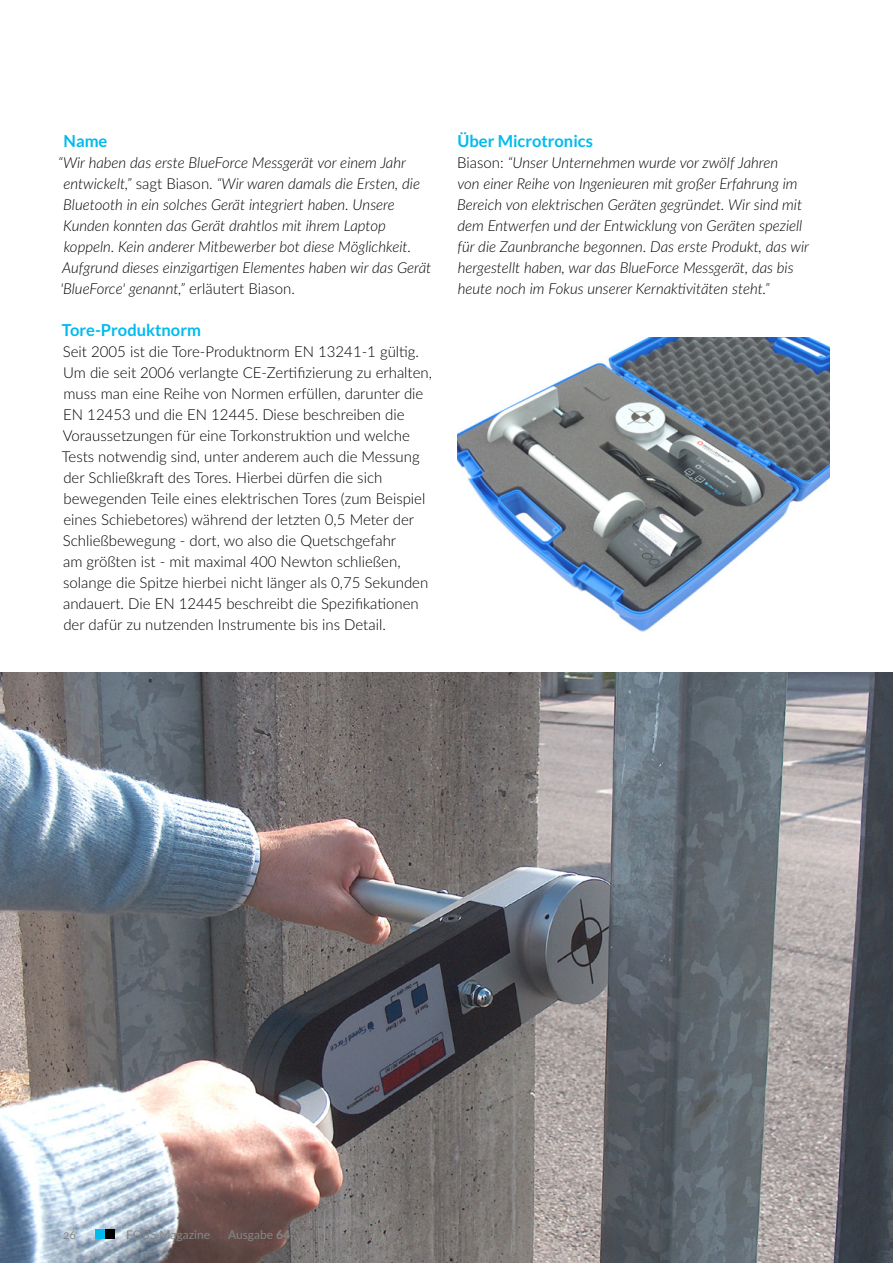
<style>
.page{position:relative;width:893px;height:1263px;background:#fff}
.page>*{position:absolute;margin:0;border:0;box-sizing:border-box;transform-origin:0 0}
.t1{font:700 16.5px "Lato";color:#0be}
.t2{font:italic 300 15px/21px "Lato";color:#000}
.t3{font:300 15px/21px "Lato";color:#000}
.t4{font:12px "Lato";color:#868786}
.s1{font-style:normal}
.s2{font-weight:700}
</style>
<div class="page">
<img style="left:457px;top:337px;width:373px;height:294px">
<img style="left:0;top:672px;width:893px;height:591px">
<div style="left:105px;top:1229px;width:10px;height:10px;background:#000"></div>
<div style="left:95px;top:1229px;width:10px;height:10px;background:#0be"></div>
<p class="t1" style="left:64px;top:132px;width:45px">Name</p>
<p class="t2" style="left:58px;top:152px;width:374px">“Wir haben das erste BlueForce Messgerät vor einem Jahr entwickelt,” <span class="s1">sagt Biason.</span> “Wir waren damals die Ersten, die Bluetooth in ein solches Gerät integriert haben. Unsere Kunden konnten das Gerät drahtlos mit ihrem Laptop koppeln. Kein anderer Mitbewerber bot diese Möglichkeit.<br>Aufgrund dieses einzigartigen Elementes haben wir das Gerät 'BlueForce' genannt,” <span class="s1">erläutert Biason.</span></p>
<p class="t1" style="left:62px;top:321px;width:141px">Tore-Produktnorm</p>
<p class="t3" style="left:62px;top:341px;width:372px">Seit 2005 ist die Tore-Produktnorm EN 13241-1 gültig.<br>Um die seit 2006 verlangte CE-Zertifizierung zu erhalten, muss man eine Reihe von Normen erfüllen, darunter die EN 12453 und die EN 12445. Diese beschreiben die Voraussetzungen für eine Torkonstruktion und welche Tests notwendig sind, unter anderem auch die Messung der Schließkraft des Tores. Hierbei dürfen die sich bewegenden Teile eines elektrischen Tores (zum Beispiel eines Schiebetores) während der letzten 0,5 Meter der Schließbewegung - dort, wo also die Quetschgefahr<br>am größten ist - mit maximal 400 Newton schließen, solange die Spitze hierbei nicht länger als 0,75 Sekunden andauert. Die EN 12445 beschreibt die Spezifikationen der dafür zu nutzenden Instrumente bis ins Detail.</p>
<p class="t1" style="left:457px;top:132px;width:137px">Über Microtronics</p>
<p class="t2" style="left:457px;top:152px;width:353px"><span class="s1">Biason:</span> “Unser Unternehmen wurde vor zwölf Jahren<br>von einer Reihe von Ingenieuren mit großer Erfahrung im Bereich von elektrischen Geräten gegründet. Wir sind mit dem Entwerfen und der Entwicklung von Geräten speziell für die Zaunbranche begonnen. Das erste Produkt, das wir hergestellt haben, war das BlueForce Messgerät, das bis heute noch im Fokus unserer Kernaktivitäten steht.”</p>
<p class="t4" style="left:63px;top:1226px;width:15px">26</p>
<p class="t4" style="left:126px;top:1226px;width:86px">FOBS Magazine</p>
<p class="t4" style="left:228px;top:1226px;width:64px">Ausgabe <span class="s2">64</span></p>
</div>
